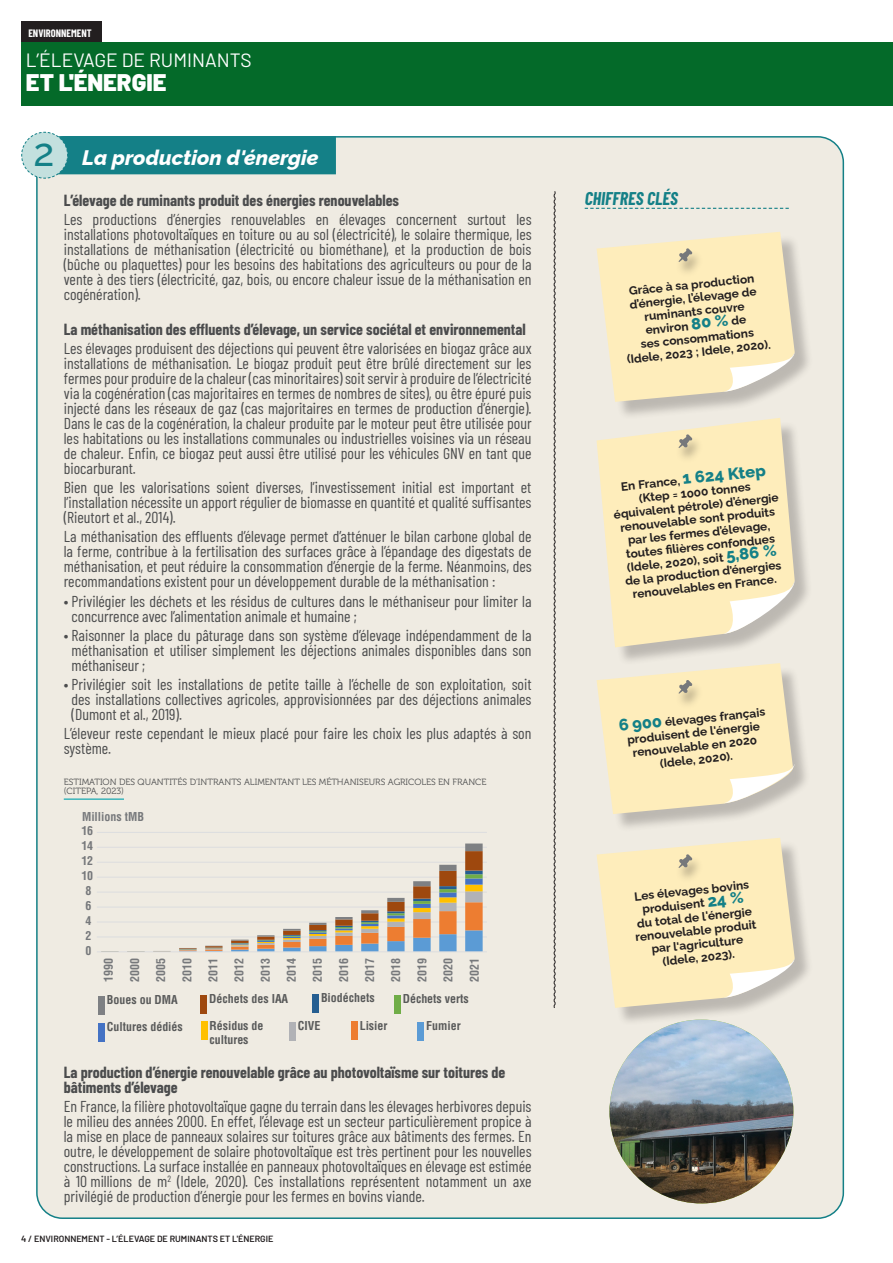
<style>
.page{position:relative;width:893px;height:1263px;background:#fff}
.page>*{position:absolute;margin:0;border:0;box-sizing:border-box;transform-origin:0 0}
.t1{font:500 39px "Raleway";color:#148087}
.t2{font:900 24px "Barlow";color:#fff}
.t3{font:italic 800 21px "Raleway";color:#fff}
.t4{font:19.2px "Barlow";color:#fff}
.t5{font:italic 700 18px "Barlow Condensed";color:#148087}
.t6{font:15.75px/15px "Barlow Condensed";color:#4b4c4d;text-align:justify}
.t7{font:700 15.75px/15px "Barlow Condensed";color:#4b4c4d}
.t8{font:700 12px/13.5px "Raleway";color:#231f20;text-align:center}
.t9{font:700 condensed 12px/14.4px "Helvetica LT Std";color:#595a5a}
.t10{font:700 condensed 12px/26.1px "Helvetica LT Std";color:#76787b;text-align:justify}
.t11{font:700 10.5px "Barlow Condensed";color:#fff}
.t12{font:9px/9px "Museo 300";color:#4b4c4d}
.t13{font:600 9px "Barlow";color:#231f20}
.s1{font-weight:800;font-size:16.5px;color:#148087}
</style>
<div class="page">
<div style="left:36px;top:136px;width:809px;height:1083px;background:#efebe2"></div>
<div style="left:21px;top:21px;width:81px;height:22px;background:#231f20"></div>
<svg style="left:553px;top:191px;width:3px;height:817px;background:#a39f9a"></svg>
<svg style="left:585px;top:208px;width:204px;height:1px"></svg>
<svg style="left:21px;top:131px;width:315px;height:48px;background:#54a2a6"></svg>
<img style="left:609px;top:1019px;width:184px;height:184px;border-radius:92px">
<div style="left:21px;top:43px;width:872px;height:63px;background:#046a29"></div>
<div style="left:599px;top:421px;width:214px;height:245px;background:#231f20;opacity:.25"></div>
<svg style="left:597px;top:418px;width:198px;height:229px;background:#f9eabe"></svg>
<svg style="left:722px;top:580px;width:73px;height:54px"></svg>
<div style="left:676px;top:435px;width:28px;height:29px;background:#231f20;opacity:.35"></div>
<svg style="left:679px;top:434px;width:13px;height:14px"></svg>
<div style="left:600px;top:235px;width:213px;height:185px;background:#231f20;opacity:.25"></div>
<svg style="left:597px;top:232px;width:198px;height:170px;background:#f7e9c0"></svg>
<div style="left:600px;top:666px;width:211px;height:166px;background:#231f20;opacity:.25"></div>
<svg style="left:597px;top:663px;width:198px;height:151px;background:#f6e8c0"></svg>
<div style="left:600px;top:840px;width:213px;height:186px;background:#231f20;opacity:.25"></div>
<svg style="left:597px;top:838px;width:198px;height:170px;background:#f7e9c0"></svg>
<hr style="left:64px;top:798px;width:60px;height:2px;background:#00a3ad">
<hr style="left:97px;top:937px;width:390px;height:1px;background:#dcdddf">
<hr style="left:97px;top:922px;width:390px;height:1px;background:#dcdddf">
<hr style="left:97px;top:907px;width:390px;height:1px;background:#dcdddf">
<hr style="left:97px;top:892px;width:390px;height:1px;background:#dcdddf">
<hr style="left:97px;top:877px;width:390px;height:1px;background:#dcdddf">
<hr style="left:97px;top:862px;width:390px;height:1px;background:#dcdddf">
<hr style="left:97px;top:847px;width:390px;height:1px;background:#dcdddf">
<hr style="left:97px;top:832px;width:390px;height:1px;background:#dcdddf">
<svg style="left:101px;top:843px;width:382px;height:108px;background:#ded5c9"></svg>
<hr style="left:97px;top:951px;width:390px;height:1px;background:#dcdddf">
<div style="left:99px;top:996px;width:6px;height:19px;background:#7e8083"></div>
<div style="left:201px;top:995px;width:6px;height:19px;background:#9e480e"></div>
<div style="left:313px;top:994px;width:6px;height:19px;background:#255e91"></div>
<div style="left:394px;top:995px;width:6px;height:19px;background:#70ad47"></div>
<div style="left:99px;top:1023px;width:6px;height:19px;background:#4472c4"></div>
<div style="left:201px;top:1021px;width:6px;height:19px;background:#ffc000"></div>
<div style="left:290px;top:1022px;width:6px;height:18px;background:#b1b2b6"></div>
<div style="left:351px;top:1021px;width:6px;height:19px;background:#ed7d31"></div>
<div style="left:418px;top:1022px;width:6px;height:19px;background:#5b9bd5"></div>
<p class="t11" style="left:28px;top:26px;width:65px">ENVIRONNEMENT</p>
<p class="t4" style="left:26px;top:46px;width:227px">L’ÉLEVAGE DE RUMINANTS</p>
<p class="t2" style="left:26px;top:64px;width:142px">ET L'ÉNERGIE</p>
<p class="t1" style="left:33px;top:121px;width:22px">2</p>
<p class="t3" style="left:82px;top:141px;width:238px">La production d'énergie</p>
<p class="t7" style="left:64px;top:192px;width:337px">L’élevage de ruminants produit des énergies renouvelables</p>
<p class="t6" style="left:64px;top:211px;width:469px">Les productions d’énergies renouvelables en élevages concernent surtout les installations photovoltaïques en toiture ou au sol (électricité), le solaire thermique, les installations de méthanisation (électricité ou biométhane), et la production de bois (bûche ou plaquettes) pour les besoins des habitations des agriculteurs ou pour de la vente à des tiers (électricité, gaz, bois, ou encore chaleur issue de la méthanisation en cogénération).</p>
<p class="t7" style="left:64px;top:320px;width:464px">La méthanisation des effluents d’élevage, un service sociétal et environnemental</p>
<p class="t6" style="left:64px;top:339px;width:469px">Les élevages produisent des déjections qui peuvent être valorisées en biogaz grâce aux installations de méthanisation. Le biogaz produit peut être brûlé directement sur les fermes pour produire de la chaleur (cas minoritaires) soit servir à produire de l’électricité via la cogénération (cas majoritaires en termes de nombres de sites), ou être épuré puis injecté dans les réseaux de gaz (cas majoritaires en termes de production d’énergie).<br>Dans le cas de la cogénération, la chaleur produite par le moteur peut être utilisée pour les habitations ou les installations communales ou industrielles voisines via un réseau de chaleur. Enfin, ce biogaz peut aussi être utilisé pour les véhicules GNV en tant que biocarburant.</p>
<p class="t6" style="left:64px;top:479px;width:469px">Bien que les valorisations soient diverses, l’investissement initial est important et l’installation nécessite un apport régulier de biomasse en quantité et qualité suffisantes (Rieutort et al., 2014).</p>
<p class="t6" style="left:64px;top:528px;width:469px">La méthanisation des effluents d’élevage permet d’atténuer le bilan carbone global de la ferme, contribue à la fertilisation des surfaces grâce à l’épandage des digestats de méthanisation, et peut réduire la consommation d’énergie de la ferme. Néanmoins, des recommandations existent pour un développement durable de la méthanisation :</p>
<p class="t6" style="left:72px;top:592px;width:461px;text-indent:-8px">• Privilégier les déchets et les résidus de cultures dans le méthaniseur pour limiter la concurrence avec l’alimentation animale et humaine ;</p>
<p class="t6" style="left:72px;top:626px;width:461px;text-indent:-8px">• Raisonner la place du pâturage dans son système d’élevage indépendamment de la méthanisation et utiliser simplement les déjections animales disponibles dans son méthaniseur ;</p>
<p class="t6" style="left:72px;top:676px;width:461px;text-indent:-8px">• Privilégier soit les installations de petite taille à l’échelle de son exploitation, soit des installations collectives agricoles, approvisionnées par des déjections animales (Dumont et al., 2019).</p>
<p class="t6" style="left:64px;top:725px;width:469px">L’éleveur reste cependant le mieux placé pour faire les choix les plus adaptés à son système.</p>
<p class="t12" style="left:64px;top:778px;width:424px">ESTIMATION DES QUANTITÉS D’INTRANTS ALIMENTANT LES MÉTHANISEURS AGRICOLES EN FRANCE (CITEPA, 2023)</p>
<p class="t10" style="left:82px;top:804px;width:64px">Millions tMB</p>
<p class="t10" style="left:81px;top:818px;width:13px">16</p>
<p class="t10" style="left:81px;top:833px;width:13px">14</p>
<p class="t10" style="left:81px;top:848px;width:13px">12</p>
<p class="t10" style="left:81px;top:863px;width:13px">10</p>
<p class="t10" style="left:86px;top:878px;width:7px">8</p>
<p class="t10" style="left:86px;top:892px;width:7px">6</p>
<p class="t10" style="left:86px;top:907px;width:7px">4</p>
<p class="t10" style="left:86px;top:922px;width:7px">2</p>
<p class="t10" style="left:86px;top:937px;width:7px">0</p>
<p class="t10" style="left:95px;top:982px;width:25px;rotate:-90deg">1990<br>2000<br>2005<br>2010<br>2011<br>2012<br>2013<br>2014<br>2015<br>2016<br>2017<br>2018<br>2019<br>2020<br>2021</p>
<p class="t9" style="left:107px;top:992px;width:73px">Boues ou DMA</p>
<p class="t9" style="left:209px;top:991px;width:80px">Déchets des IAA</p>
<p class="t9" style="left:321px;top:991px;width:55px">Biodéchets</p>
<p class="t9" style="left:403px;top:991px;width:68px">Déchets verts</p>
<p class="t9" style="left:107px;top:1019px;width:77px">Cultures dédiés</p>
<p class="t9" style="left:209px;top:1018px;width:56px">Résidus de cultures</p>
<p class="t9" style="left:298px;top:1018px;width:24px">CIVE</p>
<p class="t9" style="left:360px;top:1018px;width:29px">Lisier</p>
<p class="t9" style="left:426px;top:1019px;width:36px">Fumier</p>
<p class="t7" style="left:64px;top:1064px;width:443px">La production d’énergie renouvelable grâce au photovoltaïsme sur toitures de bâtiments d’élevage</p>
<p class="t6" style="left:64px;top:1098px;width:469px">En France, la filière photovoltaïque gagne du terrain dans les élevages herbivores depuis le milieu des années 2000. En effet, l’élevage est un secteur particulièrement propice à la mise en place de panneaux solaires sur toitures grâce aux bâtiments des fermes. En outre, le développement de solaire photovoltaïque est très pertinent pour les nouvelles constructions. La surface installée en panneaux photovoltaïques en élevage est estimée à 10 millions de m<sup>2</sup> (Idele, 2020). Ces installations représentent notamment un axe privilégié de production d’énergie pour les fermes en bovins viande.</p>
<p class="t13" style="left:21px;top:1232px;width:254px">4 / ENVIRONNEMENT - L’ÉLEVAGE DE RUMINANTS ET L'ÉNERGIE</p>
<p class="t5" style="left:585px;top:185px;width:95px">CHIFFRES CLÉS</p>
<p class="t8" style="left:619px;top:284px;width:146px;rotate:-6deg">Grâce à sa production d’énergie, l’élevage de ruminants couvre environ <span class="s1">80 %</span> de<br>ses consommations (Idele, 2023 ; Idele, 2020).</p>
<p class="t8" style="left:610px;top:480px;width:167px;rotate:-6deg">En France, <span class="s1">1 624 Ktep </span>(Ktep = 1000 tonnes équivalent pétrole) d’énergie renouvelable sont produits par les fermes d’élevage, toutes fi lières confondues (Idele, 2020), soit <span class="s1">5,86 % </span>de la production d’énergies renouvelables en France.</p>
<p class="t8" style="left:618px;top:719px;width:148px;rotate:-6deg"><span class="s1">6 900</span> élevages français produisent de l'énergie renouvelable en 2020 (Idele, 2020).</p>
<p class="t8" style="left:630px;top:889px;width:123px;rotate:-6deg">Les élevages bovins produisent <span class="s1">24 %<br></span>du total de l'énergie renouvelable produit</p>
<p class="t8" style="left:651px;top:941px;width:93px;rotate:-6deg">par l'agriculture</p>
<p class="t8" style="left:662px;top:953px;width:74px;rotate:-6deg">(Idele, 2023).</p>
</div>
